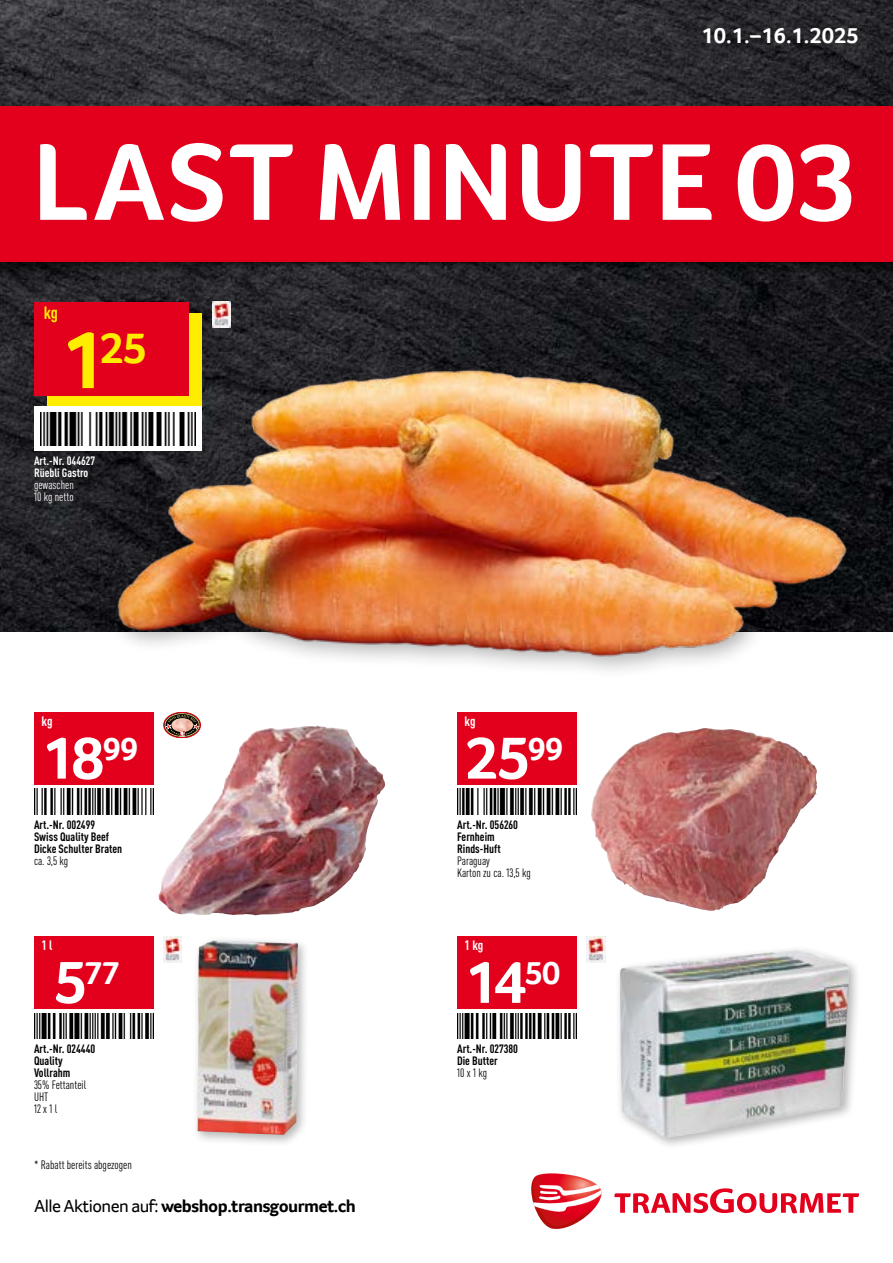
<style>
.page{position:relative;width:893px;height:1263px;background:#fff}
.page>*{position:absolute;margin:0;border:0;box-sizing:border-box;transform-origin:0 0}
.t1{font:700 112.5px "Transgourmet";letter-spacing:.02em;color:#fff}
.Preis_weiss{font:700 61.5px "Transgourmet";color:#fff}
.Preis_HOT{font:700 44.55px "Transgourmet";color:#ffed00}
.Preis_weiss-2{font:700 33.3px "Transgourmet";color:#fff}
.t2{font:700 22.5px "Transgourmet";color:#fff}
.t3{font:700 18px "Transgourmet";letter-spacing:-.03em;color:#000}
.Unit_HOT{font:700 condensed 17.55px "DINOT";color:#ffed00}
.Unit_weiss{font:700 condensed 13.5px "DINOT";color:#fff}
.t4{font:700 condensed 12px/12px "DINOT";color:#000}
.t5{font:condensed 12px "DINOT";color:#000}
.t6{font:700 condensed 12px "DINOT";color:#fff}
.t7{font:condensed 12px "DINOT";color:#fff}
.s1{font-size:84px}
.s2{font-size:61.5px}
.s3{font-weight:400}
</style>
<div class="page">
<img style="left:0;top:0;width:893px;height:631px">
<img style="left:0;top:261px;width:893px;height:110px">
<div style="left:0;top:106px;width:893px;height:155px;background:#e3001d"></div>
<svg style="left:614px;top:1188px;width:245px;height:25px"></svg>
<svg style="left:531px;top:1173px;width:71px;height:56px"></svg>
<div style="left:192px;top:934px;width:118px;height:212px;background:#000;opacity:.3"></div>
<img style="left:197px;top:940px;width:101px;height:195px">
<div style="left:614px;top:944px;width:247px;height:205px;background:#000;opacity:.3"></div>
<img style="left:620px;top:950px;width:176px;height:163px">
<div style="left:34px;top:936px;width:119px;height:73px;background:#e3001d"></div>
<img style="left:164px;top:936px;width:18px;height:26px">
<img style="left:34px;top:1013px;width:119px;height:25px">
<div style="left:457px;top:936px;width:119px;height:73px;background:#e3001d"></div>
<img style="left:587px;top:936px;width:18px;height:26px">
<img style="left:457px;top:1013px;width:119px;height:25px">
<img style="left:158px;top:725px;width:227px;height:190px">
<img style="left:591px;top:730px;width:193px;height:181px">
<div style="left:34px;top:712px;width:119px;height:72px;background:#e3001d"></div>
<div style="left:164px;top:712px;width:37px;height:26px;border:1px solid #e3000b;border-radius:50%"></div>
<svg style="left:165px;top:713px;width:35px;height:24px"></svg>
<svg style="left:165px;top:714px;width:34px;height:22px"></svg>
<svg style="left:166px;top:715px;width:33px;height:22px"></svg>
<img style="left:34px;top:789px;width:119px;height:25px">
<div style="left:457px;top:712px;width:119px;height:72px;background:#e3001d"></div>
<img style="left:457px;top:789px;width:119px;height:25px">
<div style="left:106px;top:357px;width:763px;height:322px;background:#000;opacity:.3"></div>
<img style="left:113px;top:365px;width:736px;height:296px">
<div style="left:47px;top:313px;width:155px;height:93px;background:#ffed00"></div>
<div style="left:34px;top:302px;width:155px;height:94px;background:#e3001d"></div>
<img style="left:212px;top:302px;width:18px;height:25px">
<div style="left:34px;top:406px;width:168px;height:45px;background:#fff"></div>
<img style="left:40px;top:412px;width:155px;height:33px">
<p class="t2" style="left:702px;top:22px;width:159px">10.1.–16.1.2025</p>
<p class="t1" style="left:32px;top:116px;width:828px">LAST MINUTE 03</p>
<p class="Unit_HOT" style="left:44px;top:303px;width:16px">kg</p>
<p class="Preis_HOT" style="left:61px;top:321px;width:88px"><span class="s1">1</span>25</p>
<p class="t6" style="left:34px;top:454px;width:63px">Art.-Nr. 044627</p>
<p class="t6" style="left:34px;top:466px;width:56px">Rüebli Gastro</p>
<p class="t7" style="left:34px;top:478px;width:41px">gewaschen</p>
<p class="t7" style="left:34px;top:490px;width:41px">10 kg netto</p>
<p class="Unit_weiss" style="left:41px;top:713px;width:13px">kg</p>
<p class="Preis_weiss" style="left:42px;top:721px;width:98px">18<sup>99</sup></p>
<p class="t4" style="left:34px;top:818px;width:62px">Art.-Nr. 002499</p>
<p class="t4" style="left:34px;top:830px;width:90px">Swiss Quality Beef<br>Dicke Schulter Braten</p>
<p class="t5" style="left:34px;top:854px;width:36px">ca. 3,5 kg</p>
<p class="Unit_weiss" style="left:41px;top:937px;width:13px">1 l</p>
<p class="Preis_weiss-2" style="left:54px;top:953px;width:68px"><span class="s2">5</span>77</p>
<p class="t4" style="left:34px;top:1043px;width:63px">Art.-Nr. 024440</p>
<p class="t4" style="left:34px;top:1055px;width:38px">Quality<br>Vollrahm</p>
<p class="t5" style="left:34px;top:1078px;width:54px">35% Fettanteil</p>
<p class="t5" style="left:34px;top:1090px;width:16px">UHT</p>
<p class="t5" style="left:34px;top:1102px;width:25px">12 x 1 l</p>
<p class="t5" style="left:34px;top:1157px;width:99px">* Rabatt bereits abgezogen</p>
<p class="t3" style="left:34px;top:1195px;width:323px"><span class="s3">Alle Aktionen auf:</span> webshop.transgourmet.ch</p>
<p class="Unit_weiss" style="left:465px;top:713px;width:13px">kg</p>
<p class="Preis_weiss" style="left:465px;top:721px;width:100px">25<sup>99</sup></p>
<p class="t4" style="left:457px;top:818px;width:62px">Art.-Nr. 056260</p>
<p class="t4" style="left:457px;top:830px;width:45px">Fernheim<br>Rinds-Huft</p>
<p class="t5" style="left:457px;top:854px;width:34px">Paraguay</p>
<p class="t5" style="left:457px;top:866px;width:75px">Karton zu ca. 13,5 kg</p>
<p class="Unit_weiss" style="left:465px;top:937px;width:20px">1 kg</p>
<p class="Preis_weiss" style="left:465px;top:946px;width:97px">14<sup>50</sup></p>
<p class="t4" style="left:457px;top:1043px;width:62px">Art.-Nr. 027380</p>
<p class="t4" style="left:457px;top:1055px;width:42px">Die Butter</p>
<p class="t5" style="left:457px;top:1066px;width:32px">10 x 1 kg</p>
</div>
